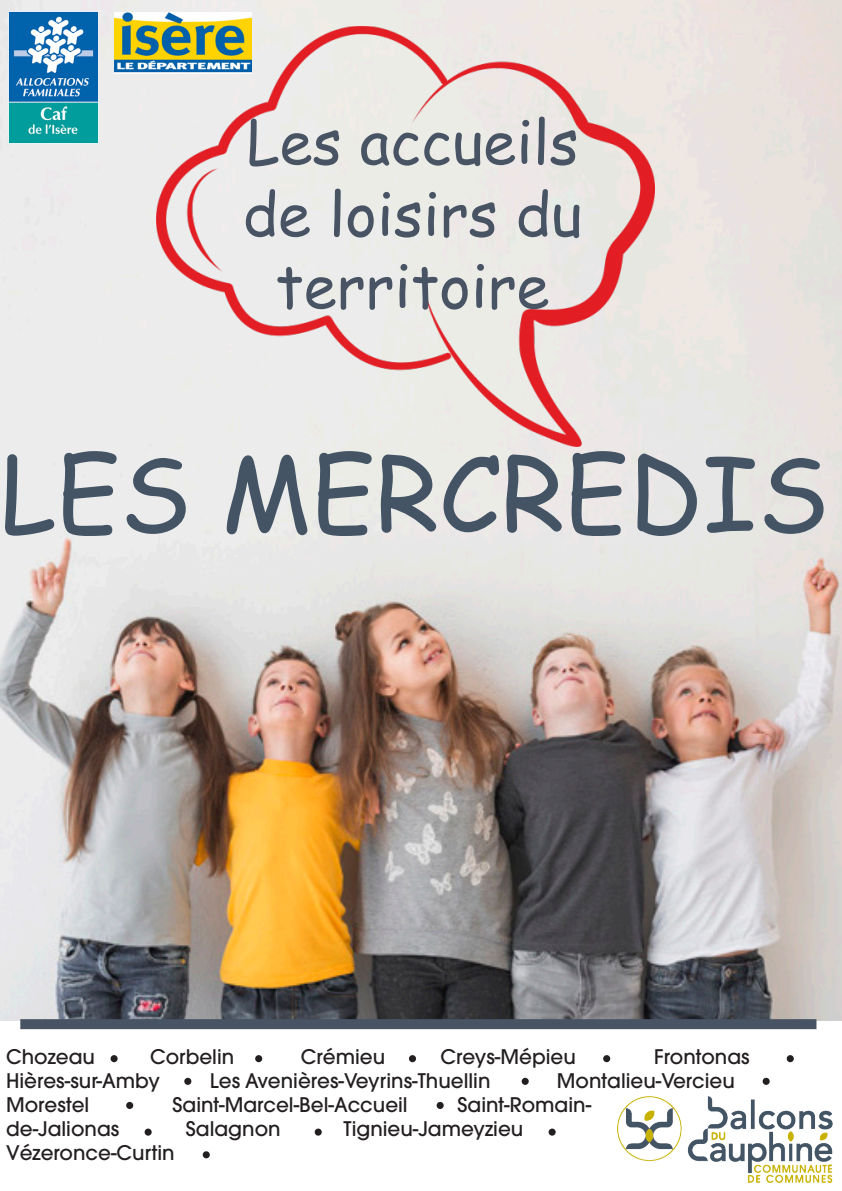
<style>
.page{position:relative;width:842px;height:1191px;background:#fff}
.page>*{position:absolute;margin:0;border:0;box-sizing:border-box;transform-origin:0 0}
.t1{font:102px "Comic Sans MS";color:#445465}
.t2{font:60px/72px "Comic Sans MS";color:#485464;text-align:center}
.t3{font:500 20px "Avant Garde";color:#231f20}
</style>
<div class="page">
<img style="left:0;top:0;width:842px;height:1020px">
<div style="left:20px;top:1019px;width:796px;height:10px;background:#485464"></div>
<div style="left:111px;top:1055px;width:7px;height:7px;background:#231f20;border-radius:50%"></div>
<div style="left:255px;top:1055px;width:7px;height:7px;background:#231f20;border-radius:50%"></div>
<div style="left:409px;top:1055px;width:7px;height:7px;background:#231f20;border-radius:50%"></div>
<div style="left:603px;top:1055px;width:7px;height:7px;background:#231f20;border-radius:50%"></div>
<div style="left:787px;top:1055px;width:7px;height:7px;background:#231f20;border-radius:50%"></div>
<div style="left:522px;top:1077px;width:7px;height:7px;background:#231f20;border-radius:50%"></div>
<div style="left:184px;top:1077px;width:7px;height:7px;background:#231f20;border-radius:50%"></div>
<div style="left:763px;top:1077px;width:7px;height:7px;background:#231f20;border-radius:50%"></div>
<div style="left:126px;top:1101px;width:7px;height:8px;background:#231f20;border-radius:50%"></div>
<div style="left:437px;top:1101px;width:7px;height:8px;background:#231f20;border-radius:50%"></div>
<img style="left:617px;top:1096px;width:215px;height:86px">
<img style="left:157px;top:13px;width:498px;height:436px">
<img style="left:9px;top:11px;width:90px;height:133px">
<img style="left:115px;top:13px;width:136px;height:60px">
<div style="left:145px;top:1128px;width:7px;height:7px;background:#231f20;border-radius:50%"></div>
<div style="left:315px;top:1128px;width:7px;height:7px;background:#231f20;border-radius:50%"></div>
<div style="left:549px;top:1128px;width:7px;height:7px;background:#231f20;border-radius:50%"></div>
<div style="left:203px;top:1151px;width:7px;height:7px;background:#231f20;border-radius:50%"></div>
<p class="t2" style="left:243px;top:104px;width:341px">Les accueils de loisirs du territoire</p>
<p class="t1" style="left:0;top:418px;width:830px">LES MERCREDIS</p>
<p class="t3" style="left:6px;top:1044px;width:90px">Chozeau</p>
<p class="t3" style="left:150px;top:1044px;width:86px">Corbelin</p>
<p class="t3" style="left:301px;top:1044px;width:86px">Crémieu</p>
<p class="t3" style="left:441px;top:1044px;width:137px">Creys-Mépieu</p>
<p class="t3" style="left:654px;top:1044px;width:97px">Frontonas</p>
<p class="t3" style="left:6px;top:1068px;width:155px">Hières-sur-Amby</p>
<p class="t3" style="left:210px;top:1068px;width:282px">Les Avenières-Veyrins-Thuellin</p>
<p class="t3" style="left:557px;top:1068px;width:179px">Montalieu-Vercieu</p>
<p class="t3" style="left:6px;top:1092px;width:85px">Morestel</p>
<p class="t3" style="left:173px;top:1092px;width:237px">Saint-Marcel-Bel-Accueil</p>
<p class="t3" style="left:458px;top:1092px;width:135px">Saint-Romain-</p>
<p class="t3" style="left:6px;top:1116px;width:115px">de-Jalionas</p>
<p class="t3" style="left:186px;top:1116px;width:96px">Salagnon</p>
<p class="t3" style="left:343px;top:1116px;width:181px">Tignieu-Jameyzieu</p>
<p class="t3" style="left:6px;top:1140px;width:170px">Vézeronce-Curtin</p>
</div>
